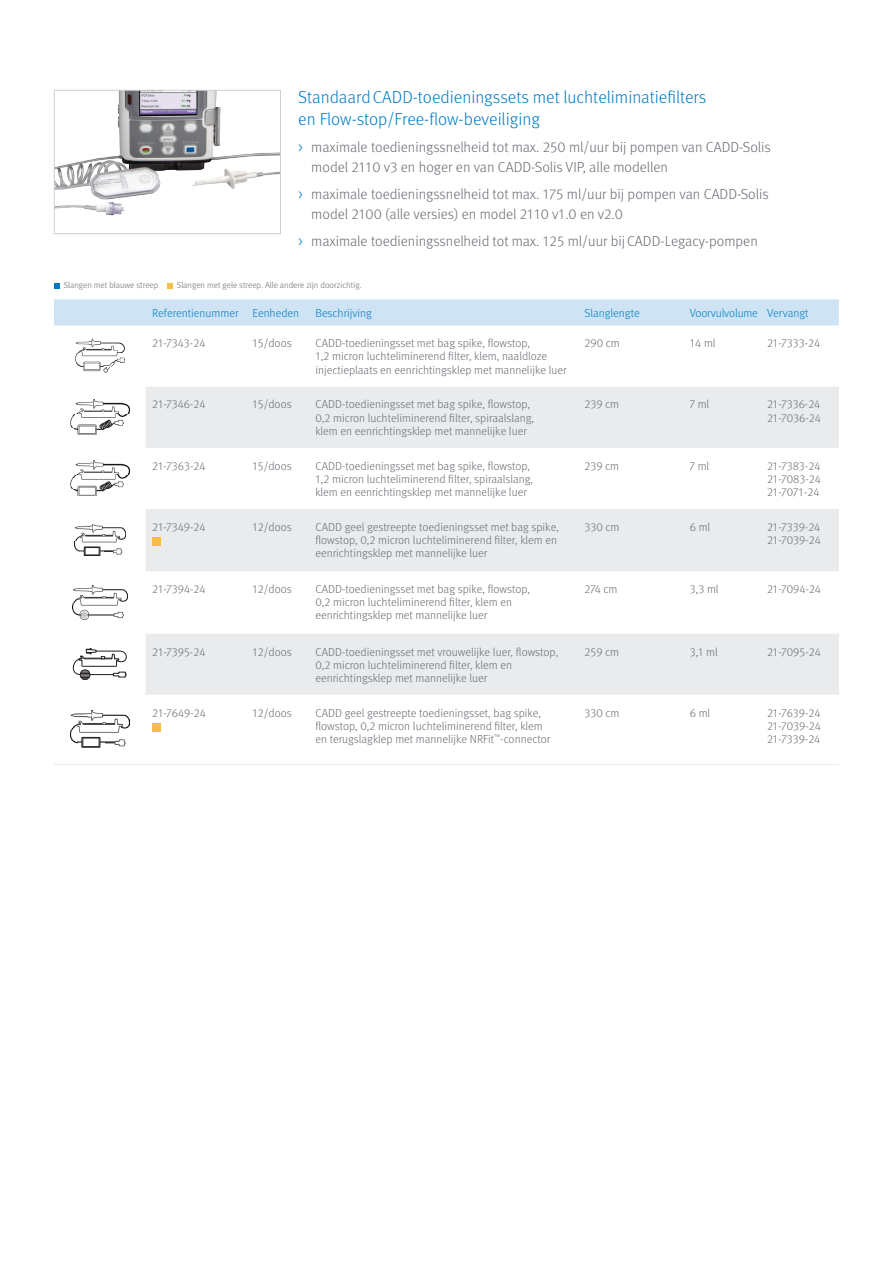
<style>
.page{position:relative;width:893px;height:1263px;background:#fff}
.page>*{position:absolute;margin:0;border:0;box-sizing:border-box;transform-origin:0 0}
.Subhead_10pt_13pt{font:300 17.4px/21.8px "Meta OT";color:#007bc3}
.Bullet{font:300 14.55px/20.4px "Meta OT";color:#696b73}
.Table_text{font:300 11.7px/13px "Meta OT";color:#696b73}
.Table_product_titles{font:300 11.7px "Meta OT";color:#007bc3}
.t1{font:300 8.7px "Meta OT";color:#696b73}
.s1{color:#007bc3}
</style>
<div class="page">
<img style="left:56px;top:92px;width:223px;height:124px">
<div style="left:54px;top:90px;width:227px;height:144px;border:1px solid #cfcfd3"></div>
<div style="left:54px;top:299px;width:785px;height:26px;background:#cee4f5"></div>
<svg style="left:146px;top:387px;width:693px;height:308px;fill:#eaebec"></svg>
<hr style="left:54px;top:764px;width:92px;height:1px;background:#eaebec">
<hr style="left:146px;top:764px;width:100px;height:1px;background:#eaebec">
<hr style="left:246px;top:764px;width:63px;height:1px;background:#eaebec">
<hr style="left:309px;top:764px;width:269px;height:1px;background:#eaebec">
<hr style="left:578px;top:764px;width:105px;height:1px;background:#eaebec">
<hr style="left:683px;top:764px;width:77px;height:1px;background:#eaebec">
<hr style="left:760px;top:764px;width:79px;height:1px;background:#eaebec">
<img style="left:75px;top:339px;width:49px;height:15px">
<img style="left:75px;top:354px;width:49px;height:18px">
<img style="left:75px;top:400px;width:54px;height:14px">
<img style="left:70px;top:414px;width:58px;height:21px">
<img style="left:75px;top:461px;width:54px;height:14px">
<img style="left:70px;top:475px;width:59px;height:21px">
<img style="left:74px;top:524px;width:51px;height:17px">
<img style="left:74px;top:541px;width:49px;height:14px">
<svg style="left:81px;top:546px;width:23px;height:10px"></svg>
<hr style="left:80px;top:551px;width:33px;height:1px;background:#231f20">
<div style="left:84px;top:547px;width:16px;height:9px;border:1px solid #231f20"></div>
<div style="left:85px;top:547px;width:14px;height:8px;background:#fff"></div>
<div style="left:85px;top:547px;width:14px;height:8px;border:1px solid #231f20"></div>
<div style="left:152px;top:537px;width:8px;height:8px;background:#f6bd46"></div>
<img style="left:72px;top:586px;width:55px;height:18px">
<img style="left:72px;top:604px;width:52px;height:15px">
<div style="left:80px;top:670px;width:10px;height:10px;border:1px solid #231f20;border-radius:50%"></div>
<svg style="left:73px;top:648px;width:54px;height:31px"></svg>
<img style="left:70px;top:711px;width:59px;height:20px">
<img style="left:70px;top:731px;width:56px;height:16px">
<svg style="left:78px;top:737px;width:27px;height:11px"></svg>
<hr style="left:77px;top:741px;width:38px;height:2px;background:#231f20">
<div style="left:82px;top:737px;width:18px;height:10px;border:1px solid #231f20"></div>
<div style="left:83px;top:738px;width:16px;height:9px;background:#fff"></div>
<div style="left:83px;top:738px;width:16px;height:9px;border:1px solid #231f20"></div>
<div style="left:152px;top:723px;width:8px;height:8px;background:#f6bd46"></div>
<svg style="left:54px;top:283px;width:6px;height:5px"></svg>
<svg style="left:167px;top:283px;width:6px;height:5px"></svg>
<p class="Subhead_10pt_13pt" style="left:298px;top:87px;width:410px">StandaardCADD-toedieningssets met luchteliminatiefilters en Flow-stop/Free-flow-beveiliging</p>
<p class="Bullet" style="left:311px;top:137px;width:461px;text-indent:-13px"><span class="s1">&gt;</span> maximale toedieningssnelheid tot max. 250 ml/uur bij pompen van CADD-Solis model 2110 v3 en hoger en van CADD-Solis VIP, alle modellen</p>
<p class="Bullet" style="left:311px;top:184px;width:459px;text-indent:-13px"><span class="s1">&gt;</span> maximale toedieningssnelheid tot max. 175 ml/uur bij pompen van CADD-Solis model 2100 (alle versies) en model 2110 v1.0 en v2.0</p>
<p class="Bullet" style="left:298px;top:231px;width:461px"><span class="s1">&gt;</span> maximale toedieningssnelheid tot max. 125 ml/uur bijCADD-Legacy-pompen</p>
<p class="t1" style="left:64px;top:280px;width:96px">Slangen met blauwe streep</p>
<p class="t1" style="left:177px;top:280px;width:186px">Slangen met gele streep. Alle andere zijn doorzichtig.</p>
<p class="Table_product_titles" style="left:152px;top:306px;width:88px">Referentienummer</p>
<p class="Table_product_titles" style="left:252px;top:306px;width:48px">Eenheden</p>
<p class="Table_product_titles" style="left:315px;top:306px;width:58px">Beschrijving</p>
<p class="Table_product_titles" style="left:584px;top:306px;width:57px">Slanglengte</p>
<p class="Table_product_titles" style="left:690px;top:306px;width:70px">Voorvulvolume</p>
<p class="Table_product_titles" style="left:767px;top:306px;width:43px">Vervangt</p>
<p class="Table_text" style="left:152px;top:337px;width:55px">21-7343-24</p>
<p class="Table_text" style="left:252px;top:337px;width:41px">15/doos</p>
<p class="Table_text" style="left:315px;top:337px;width:253px">CADD-toedieningsset met bag spike, flowstop,<br>1,2 micron luchteliminerend filter, klem, naaldloze injectieplaats en eenrichtingsklep met mannelijke luer</p>
<p class="Table_text" style="left:584px;top:337px;width:37px">290 cm</p>
<p class="Table_text" style="left:690px;top:337px;width:27px">14 ml</p>
<p class="Table_text" style="left:767px;top:337px;width:55px">21-7333-24</p>
<p class="Table_text" style="left:152px;top:398px;width:55px">21-7346-24</p>
<p class="Table_text" style="left:252px;top:398px;width:41px">15/doos</p>
<p class="Table_text" style="left:315px;top:398px;width:220px">CADD-toedieningsset met bag spike, flowstop,<br>0,2 micron luchteliminerend filter, spiraalslang, klem en eenrichtingsklep met mannelijke luer</p>
<p class="Table_text" style="left:584px;top:398px;width:36px">239 cm</p>
<p class="Table_text" style="left:690px;top:398px;width:21px">7 ml</p>
<p class="Table_text" style="left:767px;top:398px;width:55px">21-7336-24<br>21-7036-24</p>
<p class="Table_text" style="left:152px;top:459px;width:55px">21-7363-24</p>
<p class="Table_text" style="left:252px;top:459px;width:41px">15/doos</p>
<p class="Table_text" style="left:315px;top:459px;width:219px">CADD-toedieningsset met bag spike, flowstop,<br>1,2 micron luchteliminerend filter, spiraalslang, klem en eenrichtingsklep met mannelijke luer</p>
<p class="Table_text" style="left:584px;top:459px;width:36px">239 cm</p>
<p class="Table_text" style="left:690px;top:459px;width:21px">7 ml</p>
<p class="Table_text" style="left:767px;top:459px;width:55px;text-align:justify">21-7383-24<br>21-7083-24<br>21-7071-24</p>
<p class="Table_text" style="left:152px;top:520px;width:55px">21-7349-24</p>
<p class="Table_text" style="left:252px;top:520px;width:41px">12/doos</p>
<p class="Table_text" style="left:315px;top:520px;width:245px">CADD geel gestreepte toedieningsset met bag spike, flowstop, 0,2 micron luchteliminerend filter, klem en eenrichtingsklep met mannelijke luer</p>
<p class="Table_text" style="left:584px;top:520px;width:36px">330 cm</p>
<p class="Table_text" style="left:690px;top:520px;width:22px">6 ml</p>
<p class="Table_text" style="left:767px;top:520px;width:55px">21-7339-24<br>21-7039-24</p>
<p class="Table_text" style="left:152px;top:583px;width:55px">21-7394-24</p>
<p class="Table_text" style="left:252px;top:583px;width:41px">12/doos</p>
<p class="Table_text" style="left:315px;top:583px;width:216px">CADD-toedieningsset met bag spike, flowstop,<br>0,2 micron luchteliminerend filter, klem en eenrichtingsklep met mannelijke luer</p>
<p class="Table_text" style="left:584px;top:583px;width:34px">274 cm</p>
<p class="Table_text" style="left:690px;top:583px;width:30px">3,3 ml</p>
<p class="Table_text" style="left:767px;top:583px;width:56px">21-7094-24</p>
<p class="Table_text" style="left:152px;top:645px;width:55px">21-7395-24</p>
<p class="Table_text" style="left:252px;top:645px;width:41px">12/doos</p>
<p class="Table_text" style="left:315px;top:645px;width:244px">CADD-toedieningsset met vrouwelijke luer, flowstop,<br>0,2 micron luchteliminerend filter, klem en eenrichtingsklep met mannelijke luer</p>
<p class="Table_text" style="left:584px;top:645px;width:36px">259 cm</p>
<p class="Table_text" style="left:690px;top:645px;width:29px">3,1 ml</p>
<p class="Table_text" style="left:767px;top:645px;width:55px">21-7095-24</p>
<p class="Table_text" style="left:152px;top:706px;width:55px">21-7649-24</p>
<p class="Table_text" style="left:252px;top:706px;width:41px">12/doos</p>
<p class="Table_text" style="left:315px;top:706px;width:236px">CADD geel gestreepte toedieningsset, bag spike, flowstop, 0,2 micron luchteliminerend filter, klem en terugslagklep met mannelijke NRFit<sup>™</sup>-connector</p>
<p class="Table_text" style="left:584px;top:706px;width:36px">330 cm</p>
<p class="Table_text" style="left:690px;top:706px;width:22px">6 ml</p>
<p class="Table_text" style="left:767px;top:706px;width:55px;text-align:justify">21-7639-24<br>21-7039-24<br>21-7339-24</p>
</div>
